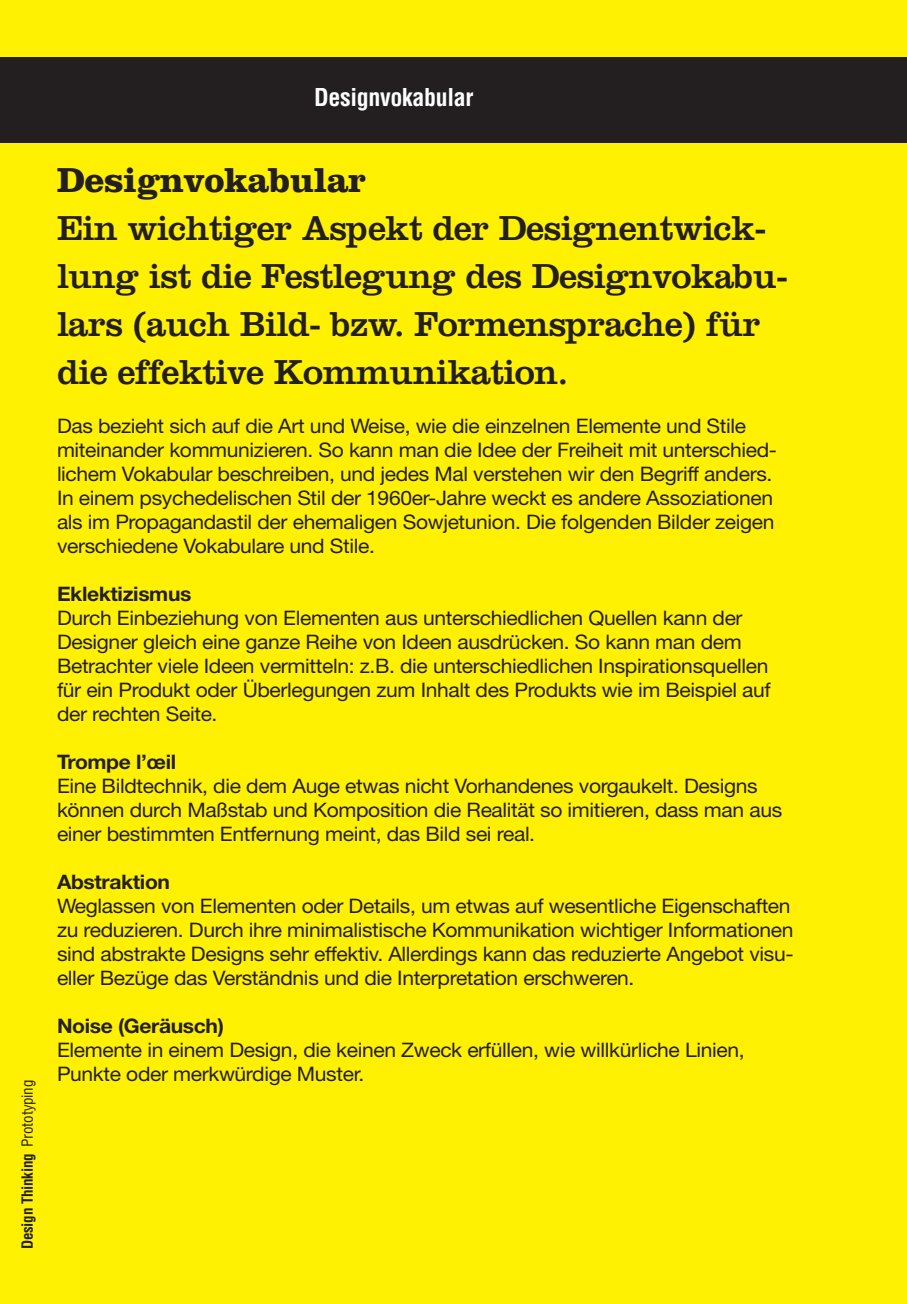
<style>
.page{position:relative;width:907px;height:1304px;background:#fff}
.page>*{position:absolute;margin:0;border:0;box-sizing:border-box;transform-origin:0 0}
.t1{font:36px/48px "Clarendon";letter-spacing:-.02em;color:#231f20}
.t2{font:700 condensed 24px "Helvetica";letter-spacing:-.015em;color:#fff}
.t3{font:20px/24px "Helvetica Neue";letter-spacing:-.015em;color:#231f20;scale:1.05 1}
.t4{font:700 condensed 15px "Helvetica";letter-spacing:-.015em;color:#231f20}
.s1{font-weight:400}
.s2{font-weight:700}
</style>
<div class="page">
<div style="left:0;top:0;width:906px;height:1303px;background:#fff101"></div>
<p class="t2" style="left:314px;top:84px;width:160px">Designvokabular</p>
<p class="t4" style="left:19px;top:1248px;width:171px;rotate:-90deg">Design Thinking <span class="s1">Prototyping</span></p>
<p class="t1" style="left:57px;top:160px;width:732px"><span class="s2">Designvokabular<br></span>Ein wichtiger Aspekt der Designentwick&shy;lung ist die Festlegung des Designvokabu&shy;lars (auch Bild- bzw. Formensprache) für die effektive Kommunikation.</p>
<p class="t3" style="left:57px;top:415px;width:687px">Das bezieht sich auf die Art und Weise, wie die einzelnen Elemente und Stile miteinander kommunizieren. So kann man die Idee der Freiheit mit unterschied&shy;lichem Vokabular beschreiben, und jedes Mal verstehen wir den Begriff anders.<br>In einem psychedelischen Stil der 1960er-Jahre weckt es andere Assoziationen als im Propagandastil der ehemaligen Sowjetunion. Die folgenden Bilder zeigen verschiedene Vokabulare und Stile.</p>
<p class="t3" style="left:57px;top:583px;width:681px"><span class="s2">Eklektizismus<br></span>Durch Einbeziehung von Elementen aus unterschiedlichen Quellen kann der Designer gleich eine ganze Reihe von Ideen ausdrücken. So kann man dem Betrachter viele Ideen vermitteln: z.B. die unterschiedlichen Inspirationsquellen für ein Produkt oder Überlegungen zum Inhalt des Produkts wie im Beispiel auf der rechten Seite.</p>
<p class="t3" style="left:57px;top:751px;width:692px"><span class="s2">Trompe l’œil<br></span>Eine Bildtechnik, die dem Auge etwas nicht Vorhandenes vorgaukelt. Designs können durch Maßstab und Komposition die Realität so imitieren, dass man aus einer bestimmten Entfernung meint, das Bild sei real.</p>
<p class="t3" style="left:57px;top:871px;width:702px"><span class="s2">Abstraktion<br></span>Weglassen von Elementen oder Details, um etwas auf wesentliche Eigenschaften zu reduzieren. Durch ihre minimalistische Kommunikation wichtiger Informationen sind abstrakte Designs sehr effektiv. Allerdings kann das reduzierte Angebot visu&shy;eller Bezüge das Verständnis und die Interpretation erschweren.</p>
<p class="t3" style="left:57px;top:1015px;width:656px"><span class="s2">Noise (Geräusch)<br></span>Elemente in einem Design, die keinen Zweck erfüllen, wie willkürliche Linien,<br>Punkte oder merkwürdige Muster.</p>
</div>
